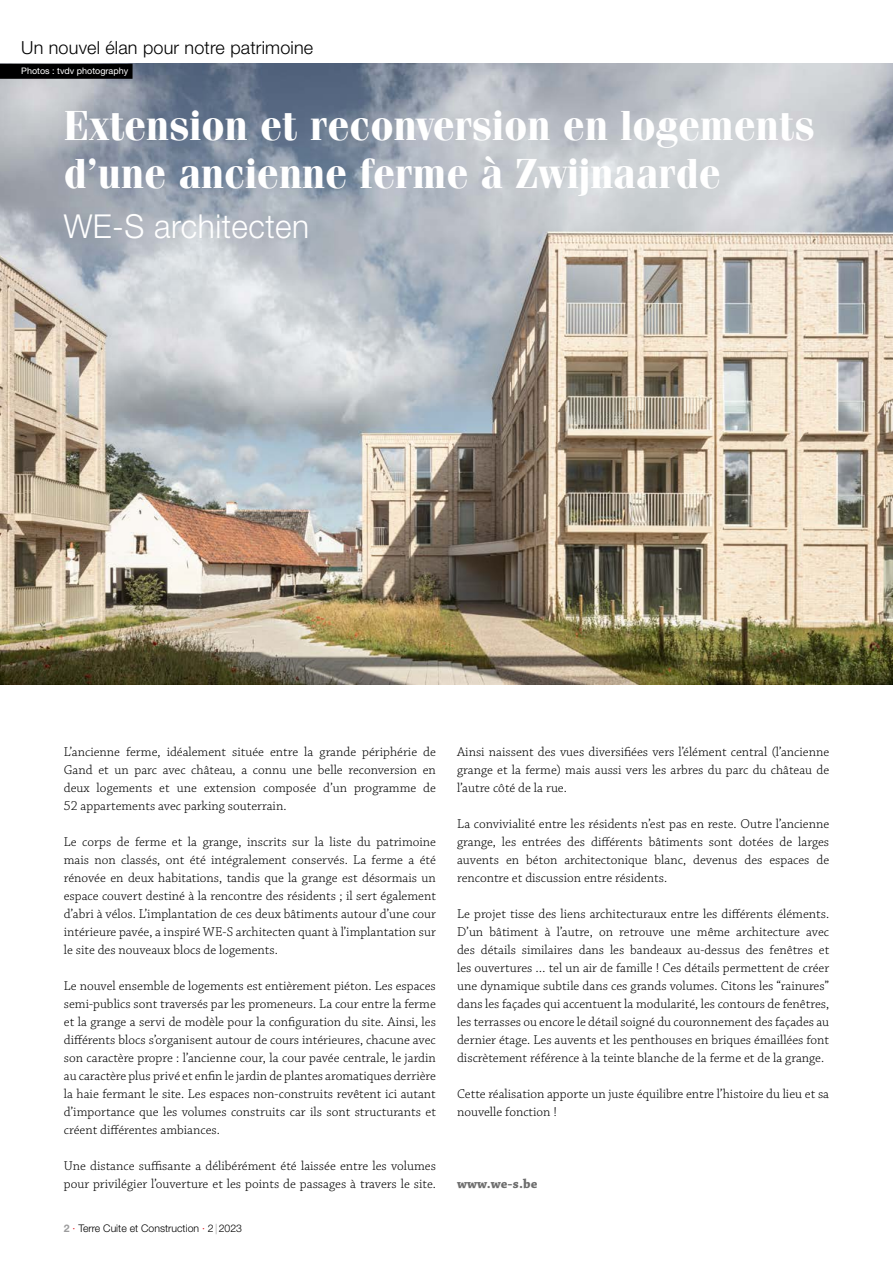
<style>
.page{position:relative;width:893px;height:1263px;background:#fff}
.page>*{position:absolute;margin:0;border:0;box-sizing:border-box;transform-origin:0 0}
.t1{font:700 42px/48px "Fenice Pro ITC";color:#fff;scale:.96 1}
.t2{font:300 33px "Helvetica Neue LT Std";letter-spacing:.015em;color:#fff;scale:.96 1}
.t3{font:300 18px "Helvetica Neue LT Std";letter-spacing:.01em;color:#000}
.t4{font:300 13.5px/18px "Chaparral Pro";color:#000;text-align:justify}
.t5{font:700 13.5px "Chaparral Pro";color:#6e6e6e}
.t6{font:300 10.5px "Helvetica Neue LT Std";color:#000}
.t7{font:9px "Helvetica Neue LT Std";color:#fff}
.s1{font-weight:700;color:#9c9c9d}
.s2{color:#e3000b}
.s3{color:#9c9c9d}
</style>
<div class="page">
<img style="left:0;top:64px;width:893px;height:620px">
<div style="left:0;top:64px;width:133px;height:15px;background:#000"></div>
<h3 class="t3" style="left:21px;top:37px;width:294px">Un nouvel élan pour notre patrimoine</h3>
<p class="t7" style="left:21px;top:66px;width:109px">Photos : tvdv photography</p>
<h1 class="t1" style="left:64px;top:102px;width:784px">Extension et reconversion en logements d’une ancienne ferme à Zwijnaarde</h1>
<h2 class="t2" style="left:64px;top:206px;width:257px">WE-S architecten</h2>
<p class="t4" style="left:64px;top:743px;width:374px">L’ancienne ferme, idéalement située entre la grande périphérie de Gand et un parc avec château, a connu une belle reconversion en deux logements et une extension composée d’un programme de 52 appartements avec parking souterrain.</p>
<p class="t4" style="left:64px;top:833px;width:374px">Le corps de ferme et la grange, inscrits sur la liste du patrimoine mais non classés, ont été intégralement conservés. La ferme a été rénovée en deux habitations, tandis que la grange est désormais un espace couvert destiné à la rencontre des résidents ; il sert également d’abri à vélos. L’implantation de ces deux bâtiments autour d’une cour intérieure pavée, a inspiré WE-S architecten quant à l’implantation sur le site des nouveaux blocs de logements.</p>
<p class="t4" style="left:64px;top:977px;width:374px">Le nouvel ensemble de logements est entièrement piéton. Les espaces semi-publics sont traversés par les promeneurs. La cour entre la ferme et la grange a servi de modèle pour la configuration du site. Ainsi, les différents blocs s’organisent autour de cours intérieures, chacune avec son caractère propre : l’ancienne cour, la cour pavée centrale, le jardin au caractère plus privé et enfin le jardin de plantes aromatiques derrière la haie fermant le site. Les espaces non-construits revêtent ici autant d’importance que les volumes construits car ils sont structurants et créent différentes ambiances.</p>
<p class="t4" style="left:64px;top:1157px;width:374px">Une distance suffisante a délibérément été laissée entre les volumes pour privilégier l’ouverture et les points de passages à travers le site.</p>
<p class="t6" style="left:64px;top:1222px;width:180px"><span class="s1">2</span> <span class="s2">·</span> Terre Cuite et Construction <span class="s2">·</span> 2<span class="s3">|</span>2023</p>
<p class="t4" style="left:457px;top:743px;width:374px">Ainsi naissent des vues diversifiées vers l’élément central (l’ancienne grange et la ferme) mais aussi vers les arbres du parc du château de l’autre côté de la rue.</p>
<p class="t4" style="left:457px;top:815px;width:374px">La convivialité entre les résidents n’est pas en reste. Outre l’ancienne grange, les entrées des différents bâtiments sont dotées de larges auvents en béton architectonique blanc, devenus des espaces de rencontre et discussion entre résidents.</p>
<p class="t4" style="left:457px;top:905px;width:374px">Le projet tisse des liens architecturaux entre les différents éléments.<br>D’un bâtiment à l’autre, on retrouve une même architecture avec des détails similaires dans les bandeaux au-dessus des fenêtres et les ouvertures … tel un air de famille ! Ces détails permettent de créer une dynamique subtile dans ces grands volumes. Citons les “rainures” dans les façades qui accentuent la modularité, les contours de fenêtres, les terrasses ou encore le détail soigné du couronnement des façades au dernier étage. Les auvents et les penthouses en briques émaillées font discrètement référence à la teinte blanche de la ferme et de la grange.</p>
<p class="t4" style="left:457px;top:1085px;width:374px">Cette réalisation apporte un juste équilibre entre l’histoire du lieu et sa nouvelle fonction !</p>
<p class="t5" style="left:457px;top:1176px;width:82px">www.we-s.be</p>
</div>
